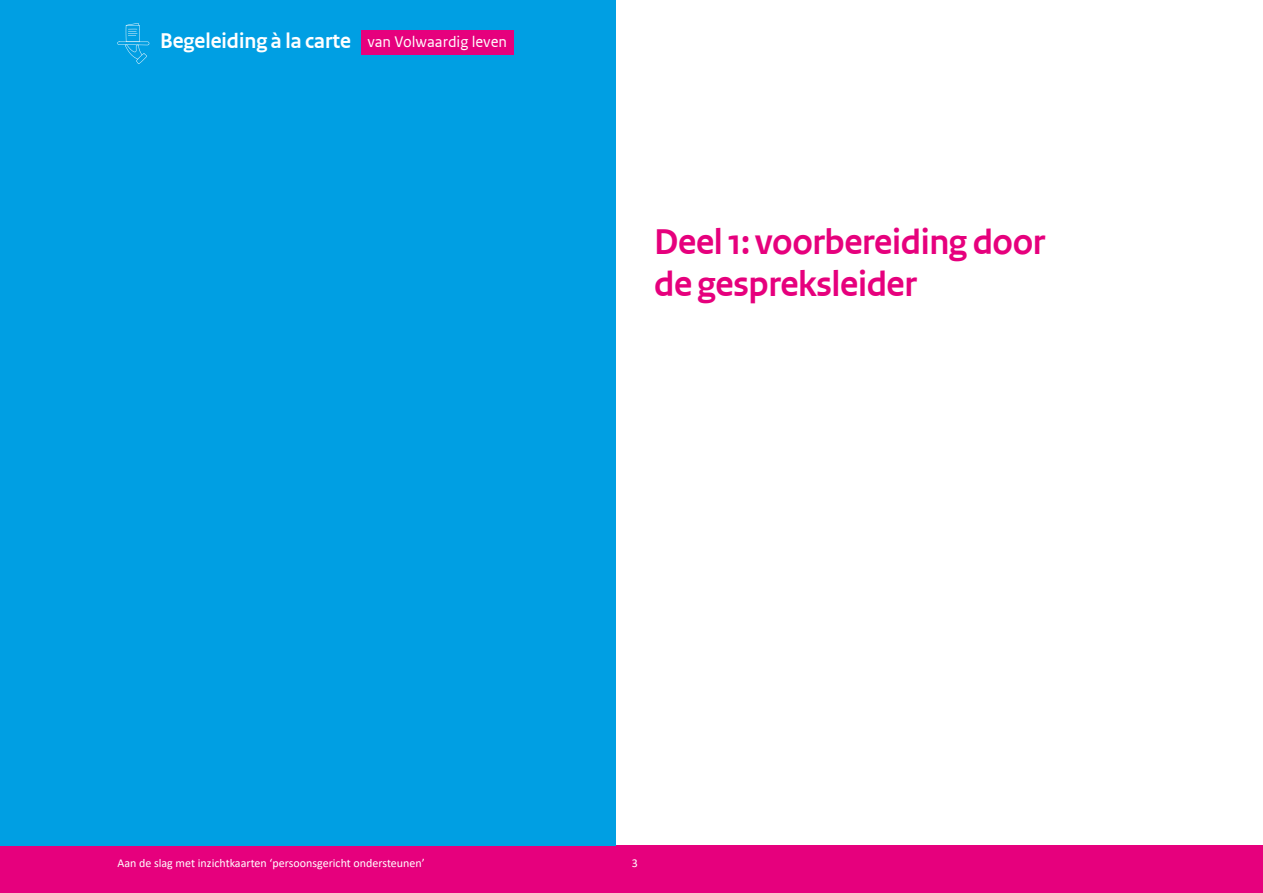
<style>
.page{position:relative;width:1263px;height:893px;background:#fff}
.page>*{position:absolute;margin:0;border:0;box-sizing:border-box;transform-origin:0 0}
.t1{font:700 36px/42px "Rijksoverheid Sans Heading";letter-spacing:-.01em;color:#e6007d}
.t2{font:700 21.45px "Rijksoverheid Sans Heading";color:#fff}
.t3{font:12px "Calibri";color:#fff}
.s1{font-family:"Rijksoverheid Sans Text";font-weight:400;font-size:14.55px}
</style>
<div class="page">
<div style="left:0;top:845px;width:1263px;height:48px;background:#e6007d"></div>
<div style="left:0;top:0;width:616px;height:845px;background:#009fe3"></div>
<div style="left:361px;top:30px;width:152px;height:25px;background:#e6007d"></div>
<svg style="left:117px;top:23px;width:32px;height:41px"></svg>
<h2 class="t2" style="left:160px;top:29px;width:348px">Begeleiding à la carte <span class="s1">van Volwaardig leven</span></h2>
<h1 class="t1" style="left:654px;top:221px;width:393px">Deel 1: voorbereiding door de gespreksleider</h1>
<p class="t3" style="left:117px;top:855px;width:309px">Aan de slag met inzichtkaarten ‘persoonsgericht ondersteunen’</p>
<p class="t3" style="left:632px;top:855px;width:8px">3</p>
</div>
